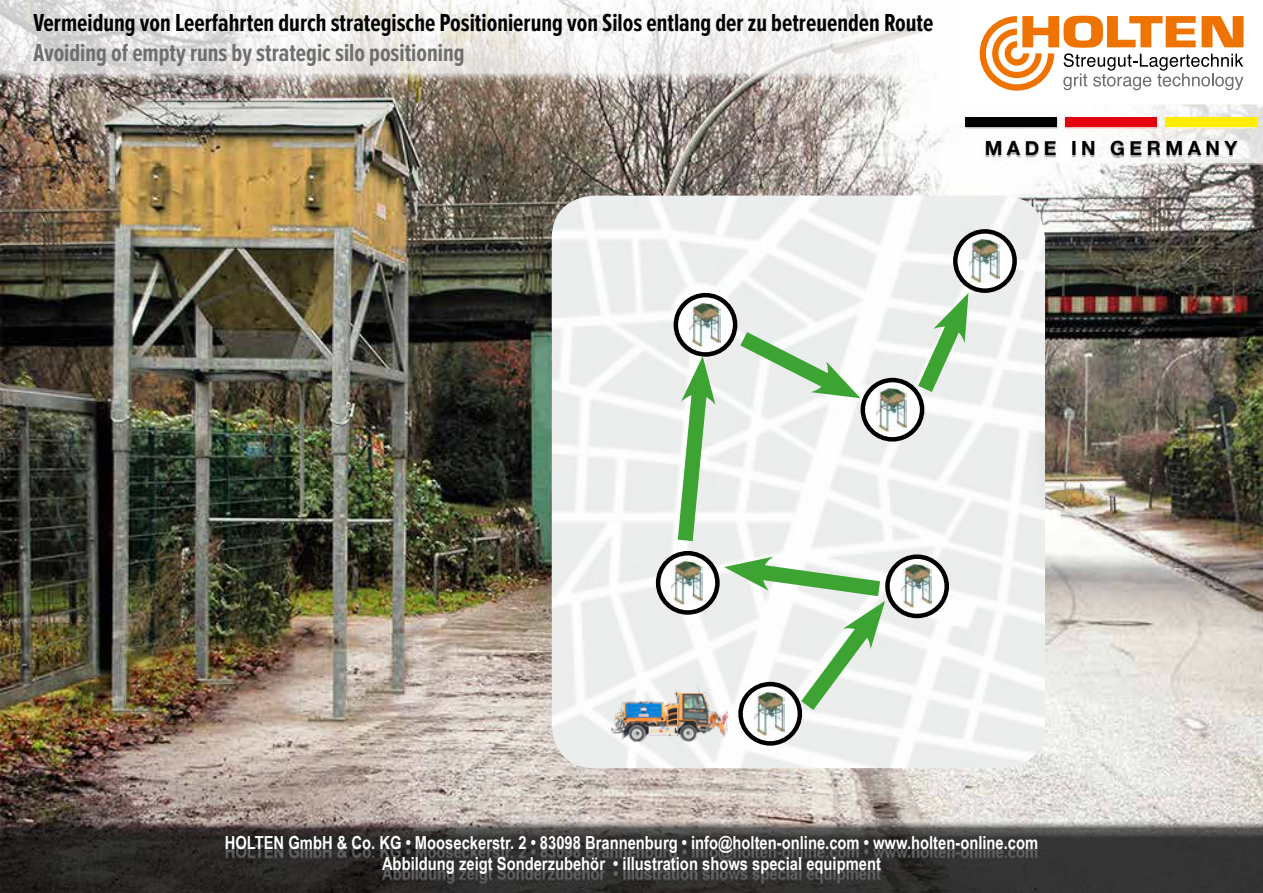
<style>
.page{position:relative;width:1263px;height:893px;background:#fff}
.page>*{position:absolute;margin:0;border:0;box-sizing:border-box;transform-origin:0 0}
.t1{font:700 25.5px "Proxima Nova Ex Cn";color:#000}
.t2{font:700 25.5px "Proxima Nova Ex Cn";color:#6f6f6e}
.t3{font:700 19.65px "Helvetica Neue";letter-spacing:.23em;color:#000}
.t4{font:700 18px/21.6px "Arial Narrow";color:#fff;text-align:center}
</style>
<div class="page">
<img style="left:0;top:85px;width:1263px;height:735px">
<svg style="left:0;top:0;width:928px;height:85px"></svg>
<svg style="left:0;top:820px;width:1263px;height:73px;background:#3f3d3c"></svg>
<div style="left:960px;top:0;width:302px;height:103px;background:#fff"></div>
<svg style="left:980px;top:16px;width:263px;height:75px"></svg>
<svg style="left:960px;top:104px;width:303px;height:59px"></svg>
<div style="left:966px;top:117px;width:91px;height:10px;background:#000"></div>
<div style="left:1065px;top:117px;width:92px;height:10px;background:#e3000f"></div>
<div style="left:1165px;top:117px;width:91px;height:10px;background:#ffed00"></div>
<img style="left:552px;top:196px;width:493px;height:572px">
<svg style="left:676px;top:295px;width:59px;height:59px"></svg>
<div style="left:674px;top:293px;width:63px;height:64px;border:4px solid #000;border-radius:50%"></div>
<img style="left:689px;top:303px;width:31px;height:43px">
<img style="left:608px;top:684px;width:123px;height:60px">
<svg style="left:724px;top:554px;width:172px;height:173px"></svg>
<svg style="left:669px;top:356px;width:47px;height:201px"></svg>
<svg style="left:723px;top:319px;width:137px;height:87px"></svg>
<svg style="left:905px;top:293px;width:72px;height:116px"></svg>
<svg style="left:863px;top:380px;width:59px;height:59px"></svg>
<div style="left:860px;top:378px;width:64px;height:64px;border:4px solid #000;border-radius:50%"></div>
<img style="left:876px;top:388px;width:31px;height:43px">
<svg style="left:955px;top:231px;width:59px;height:60px"></svg>
<div style="left:953px;top:229px;width:64px;height:64px;border:4px solid #000;border-radius:50%"></div>
<img style="left:969px;top:240px;width:30px;height:42px">
<svg style="left:887px;top:557px;width:60px;height:59px"></svg>
<div style="left:885px;top:554px;width:64px;height:64px;border:4px solid #000;border-radius:50%"></div>
<img style="left:901px;top:565px;width:31px;height:43px">
<svg style="left:658px;top:553px;width:59px;height:59px"></svg>
<div style="left:656px;top:551px;width:64px;height:64px;border:4px solid #000;border-radius:50%"></div>
<img style="left:672px;top:561px;width:30px;height:43px">
<svg style="left:740px;top:684px;width:60px;height:59px"></svg>
<div style="left:738px;top:682px;width:64px;height:64px;border:4px solid #000;border-radius:50%"></div>
<img style="left:754px;top:692px;width:31px;height:43px">
<h1 class="t1" style="left:33px;top:8px;width:901px">Vermeidung von Leerfahrten durch strategische Positionierung von Silos entlang der zu betreuenden Route</h1>
<h1 class="t2" style="left:33px;top:39px;width:432px">Avoiding of empty runs by strategic silo positioning</h1>
<p class="t3" style="left:985px;top:133px;width:254px">MADE IN GERMANY</p>
<p class="t4" style="left:225px;top:831px;width:815px">HOLTEN GmbH &amp; Co. KG • Mooseckerstr. 2 • 83098 Brannenburg • info@holten-online.com • www.holten-online.com<br>Abbildung zeigt Sonderzubehör • illustration shows special equipment</p>
</div>
